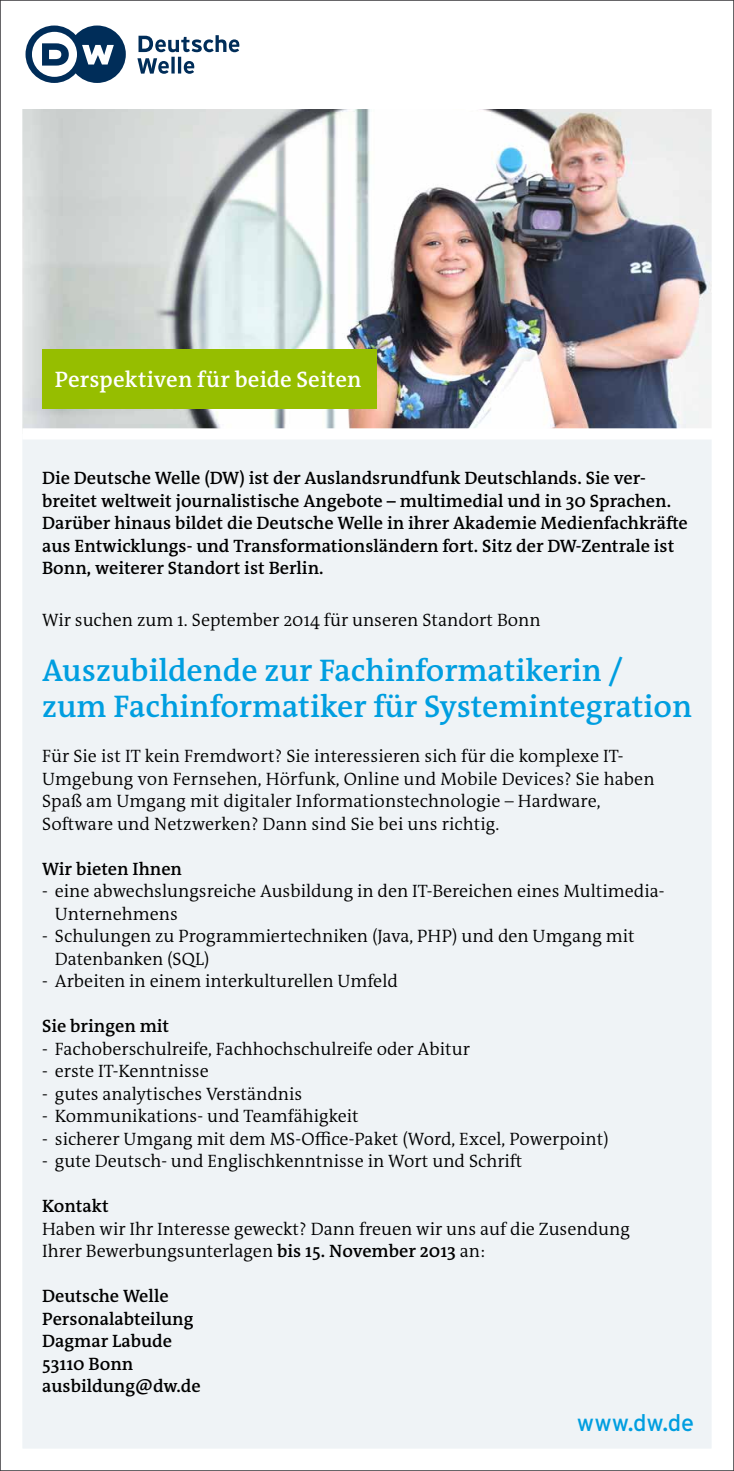
<style>
.page{position:relative;width:734px;height:1471px;background:#fff}
.page>*{position:absolute;margin:0;border:0;box-sizing:border-box;transform-origin:0 0}
.t1{font:600 31.5px/36px "DW The Antiqua B W6";color:#009ee0}
.t2{font:23.4px "Interstate DW";color:#009ee0}
.t3{font:600 22.5px "DW The Antiqua B W6";letter-spacing:.01em;color:#fff}
.t4{font:300 18px/22.5px "DW The Antiqua B W4";color:#000}
.t5{font:600 18px/22.5px "DW The Antiqua B W6";color:#000}
.s1{font-family:"DW The Antiqua B W6";font-weight:600}
</style>
<div class="page">
<div style="left:0;top:0;width:733px;height:1470px;background:#eff3f6"></div>
<img style="left:23px;top:108px;width:687px;height:320px">
<div style="left:42px;top:349px;width:334px;height:59px;background:#96be00"></div>
<div style="left:0;top:0;width:733px;height:1470px;border:22px solid #fff"></div>
<div style="left:0;top:0;width:733px;height:108px;background:#fff"></div>
<svg style="left:137px;top:35px;width:102px;height:39px"></svg>
<svg style="left:26px;top:26px;width:100px;height:57px"></svg>
<div style="left:22px;top:428px;width:691px;height:11px;background:#fff"></div>
<p class="t3" style="left:55px;top:365px;width:308px">Perspektiven für beide Seiten</p>
<p class="t5" style="left:42px;top:467px;width:647px">Die Deutsche Welle (DW) ist der Auslandsrundfunk Deutschlands. Sie ver&shy;breitet weltweit journalistische Angebote – multimedial und in 30 Sprachen.<br>Darüber hinaus bildet die Deutsche Welle in ihrer Akademie Medienfachkräfte aus Entwicklungs- und Transformationsländern fort. Sitz der DW-Zentrale ist Bonn, weiterer Standort ist Berlin.</p>
<p class="t4" style="left:42px;top:608px;width:500px">Wir suchen zum 1. September 2014 für unseren Standort Bonn</p>
<h1 class="t1" style="left:42px;top:652px;width:651px">Auszubildende zur Fachinformatikerin / zum Fachinformatiker für Systemintegration</h1>
<p class="t4" style="left:42px;top:744px;width:614px">Für Sie ist IT kein Fremdwort? Sie interessieren sich für die komplexe IT-Umgebung von Fernsehen, Hörfunk, Online und Mobile Devices? Sie haben Spaß am Umgang mit digitaler Informationstechnologie – Hardware, Software und Netzwerken? Dann sind Sie bei uns richtig.</p>
<p class="t5" style="left:42px;top:857px;width:141px">Wir bieten Ihnen</p>
<p class="t4" style="left:55px;top:879px;width:611px;text-indent:-13px">- eine abwechslungsreiche Ausbildung in den IT-Bereichen eines Multimedia-<br>Unternehmens</p>
<p class="t4" style="left:55px;top:924px;width:581px;text-indent:-13px">- Schulungen zu Programmiertechniken (Java, PHP) und den Umgang mit<br>Datenbanken (SQL)</p>
<p class="t4" style="left:42px;top:969px;width:357px">- Arbeiten in einem interkulturellen Umfeld</p>
<p class="t5" style="left:42px;top:1014px;width:129px">Sie bringen mit</p>
<p class="t4" style="left:42px;top:1037px;width:429px">- Fachoberschulreife, Fachhochschulreife oder Abitur</p>
<p class="t4" style="left:42px;top:1059px;width:168px">- erste IT-Kenntnisse</p>
<p class="t4" style="left:42px;top:1082px;width:261px">- gutes analytisches Verständnis</p>
<p class="t4" style="left:42px;top:1104px;width:318px">- Kommunikations- und Teamfähigkeit</p>
<p class="t4" style="left:42px;top:1127px;width:568px">- sicherer Umgang mit dem MS-Office-Paket (Word, Excel, Powerpoint)</p>
<p class="t4" style="left:42px;top:1149px;width:482px">- gute Deutsch- und Englischkenntnisse in Wort und Schrift</p>
<p class="t5" style="left:42px;top:1194px;width:68px">Kontakt</p>
<p class="t4" style="left:42px;top:1217px;width:589px">Haben wir Ihr Interesse geweckt? Dann freuen wir uns auf die Zusendung<br>Ihrer Bewerbungsunterlagen <span class="s1">bis 15. November 2013</span> an:</p>
<p class="t5" style="left:42px;top:1284px;width:160px">Deutsche Welle<br>Personalabteilung<br>Dagmar Labude<br>53110 Bonn ausbildung@dw.de</p>
<h2 class="t2" style="left:577px;top:1409px;width:119px">www.dw.de</h2>
</div>
